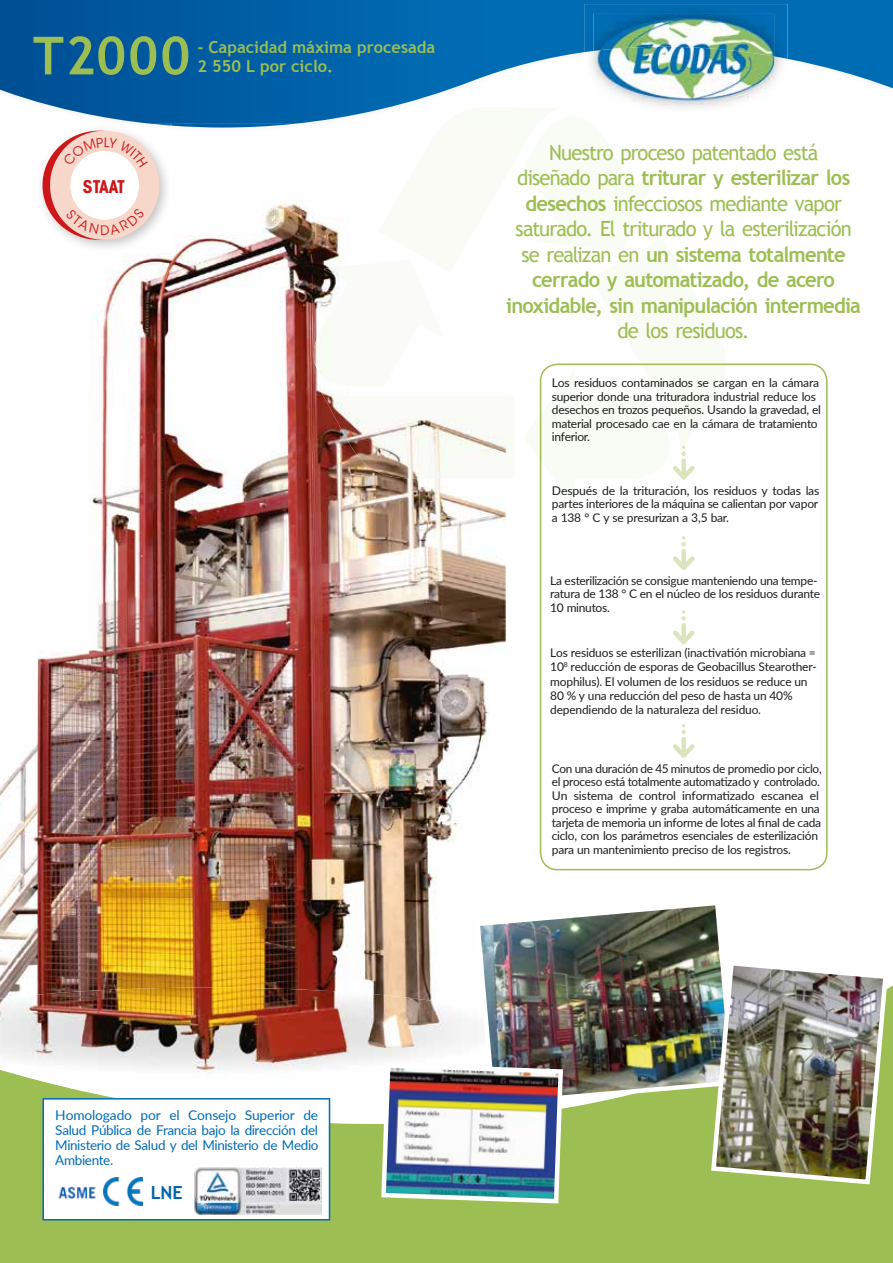
<style>
.page{position:relative;width:893px;height:1263px;background:#fff}
.page>*{position:absolute;margin:0;border:0;box-sizing:border-box;transform-origin:0 0}
.t1{font:700 52.5px "Trebuchet MS";letter-spacing:.045em;color:#9cbe52;scale:.96 1}
.t2{font:700 21px/25.5px "Trebuchet MS";letter-spacing:-.04em;color:#9cbe52;text-align:center;scale:.96 1}
.t3{font:21px "Trebuchet MS";letter-spacing:-.04em;color:#9cbe52;scale:.96 1}
.t4{font:700 18px "Trebuchet MS";color:#0063ac}
.t5{font:700 condensed 17.4px "ITC Avant Garde Std";letter-spacing:-.035em;color:#cd1719}
.t6{font:700 16.5px/19.8px "Trebuchet MS";color:#9cbe52}
.t7{font:13.5px/15px "Lato";letter-spacing:-.03em;color:#006cb3;text-align:justify}
.t8{font:12px/13.5px "Lato";letter-spacing:-.02em;color:#1d1d1b}
.s1{font-weight:400}
</style>
<div class="page">
<svg style="left:0;top:0;width:893px;height:124px"></svg>
<div style="left:0;top:985px;width:893px;height:278px;background:#9cbe52"></div>
<img style="left:0;top:659px;width:38px;height:328px">
<img style="left:143px;top:201px;width:207px;height:786px">
<img style="left:38px;top:253px;width:105px;height:734px">
<img style="left:403px;top:506px;width:103px;height:481px">
<img style="left:350px;top:506px;width:53px;height:481px">
<img style="left:172px;top:124px;width:121px;height:4px">
<img style="left:72px;top:1074px;width:307px;height:15px">
<img style="left:0;top:1074px;width:72px;height:15px">
<img style="left:0;top:987px;width:473px;height:87px">
<img style="left:473px;top:898px;width:247px;height:210px">
<div style="left:540px;top:364px;width:287px;height:506px;border:2px solid #9cbe52;border-radius:17px"></div>
<svg style="left:314px;top:106px;width:417px;height:400px"></svg>
<svg style="left:673px;top:552px;width:22px;height:18px"></svg>
<svg style="left:681px;top:536px;width:5px;height:10px"></svg>
<svg style="left:673px;top:626px;width:22px;height:19px"></svg>
<svg style="left:681px;top:610px;width:5px;height:10px"></svg>
<svg style="left:673px;top:740px;width:22px;height:18px"></svg>
<svg style="left:681px;top:724px;width:5px;height:10px"></svg>
<svg style="left:42px;top:1098px;width:288px;height:122px"></svg>
<img style="left:94px;top:1166px;width:20px;height:2px">
<img style="left:709px;top:958px;width:181px;height:229px">
<img style="left:584px;top:59px;width:203px;height:54px">
<img style="left:584px;top:4px;width:203px;height:55px">
<img style="left:593px;top:56px;width:181px;height:49px">
<img style="left:593px;top:14px;width:181px;height:42px">
<img style="left:41px;top:130px;width:131px;height:122px">
<svg style="left:154px;top:124px;width:18px;height:2px"></svg>
<svg style="left:42px;top:131px;width:114px;height:109px"></svg>
<div style="left:50px;top:131px;width:109px;height:109px;background:#f6d7ca;border-radius:50%"></div>
<div style="left:70px;top:151px;width:69px;height:69px;background:#fff;border-radius:50%"></div>
<img style="left:379px;top:1061px;width:186px;height:145px">
<img style="left:53px;top:1179px;width:46px;height:34px">
<img style="left:103px;top:1178px;width:39px;height:28px">
<img style="left:194px;top:1167px;width:128px;height:47px">
<svg style="left:63px;top:137px;width:85px;height:31px"></svg>
<svg style="left:66px;top:208px;width:79px;height:27px"></svg>
<h1 class="t1" style="left:33px;top:23px;width:165px">T2000</h1>
<h3 class="t6" style="left:197px;top:37px;width:239px">- Capacidad máxima procesada<br>2 550 L por ciclo.</h3>
<h3 class="t5" style="left:83px;top:175px;width:43px">STAAT</h3>
<p class="t2" style="left:506px;top:140px;width:371px"><span class="s1">Nuestro proceso patentado está<br>diseñado para</span> triturar y esterilizar los desechos <span class="s1">infecciosos mediante vapor saturado. El triturado y la esterilización se realizan en</span> un sistema totalmente cerrado y automatizado, de acero inoxidable, sin manipulación intermedia</p>
<h2 class="t3" style="left:617px;top:319px;width:139px">de los residuos.</h2>
<p class="t8" style="left:552px;top:376px;width:271px">Los residuos contaminados se cargan en la cámara superior donde una trituradora industrial reduce los desechos en trozos pequeños. Usando la gravedad, el material procesado cae en la cámara de tratamiento inferior.</p>
<p class="t8" style="left:552px;top:483px;width:269px;text-align:justify">Después de la trituración, los residuos y todas las partes interiores de la máquina se calientan por vapor a 138 ° C y se presurizan a 3,5 bar.</p>
<p class="t8" style="left:550px;top:573px;width:271px">La esterilización se consigue manteniendo una tempe&shy;ratura de 138 ° C en el núcleo de los residuos durante<br>10 minutos.</p>
<p class="t8" style="left:550px;top:645px;width:268px;line-height:14.4px">Los residuos se esterilizan (inactivatión microbiana = 10<sup>8</sup> reducción de esporas de Geobacillus Stearother&shy;mophilus). El volumen de los residuos se reduce un 80 % y una reducción del peso de hasta un 40% dependiendo de la naturaleza del residuo.</p>
<p class="t8" style="left:552px;top:761px;width:271px">Con una duración de 45 minutos de promedio por ciclo, el proceso está totalmente automatizado y controlado.<br>Un sistema de control informatizado escanea el proceso e imprime y graba automáticamente en una tarjeta de memoria un informe de lotes al final de cada ciclo, con los parámetros esenciales de esterilización para un mantenimiento preciso de los registros.</p>
<p class="t7" style="left:55px;top:1107px;width:265px">Homologado por el Consejo Superior de Salud Pública de Francia bajo la dirección del Ministerio de Salud y del Ministerio de Medio Ambiente.</p>
<h3 class="t4" style="left:151px;top:1181px;width:34px">LNE</h3>
</div>
